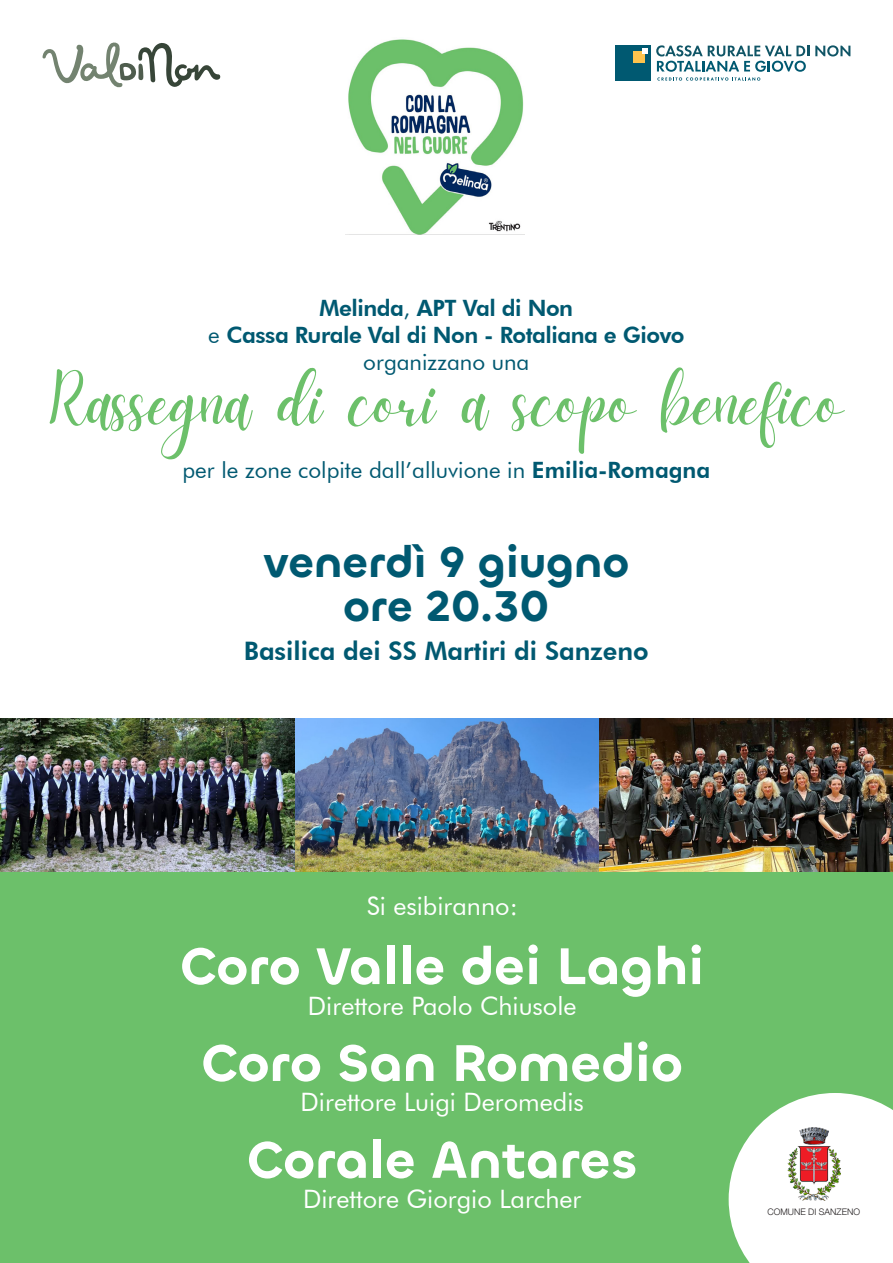
<style>
.page{position:relative;width:893px;height:1263px;background:#fff}
.page>*{position:absolute;margin:0;border:0;box-sizing:border-box;transform-origin:0 0}
.t1{font:73.5px "Daydream";color:#6cc06a}
.t2{font:600 53.1px "Chillax";color:#fff}
.t3{font:600 44.4px "Chillax";color:#005971}
.t4{font:800 25.5px "Futura BT";color:#005971}
.t5{font:25.35px "Futura BT";color:#fff}
.t6{font:22.5px "Futura BT";color:#005971}
.t7{font:800 22.5px "Futura BT";letter-spacing:-.02em;color:#005971}
.t8{font:300 9px "Helvetica Neue";color:#231f20}
.s1{font-weight:400}
.s2{font-weight:800}
</style>
<div class="page">
<div style="left:0;top:829px;width:893px;height:434px;background:#6cc06a"></div>
<svg style="left:729px;top:1093px;width:164px;height:170px;background:#ebf6eb"></svg>
<div style="left:615px;top:45px;width:36px;height:36px;background:#005971"></div>
<div style="left:633px;top:51px;width:12px;height:12px;background:#fec34d"></div>
<svg style="left:642px;top:48px;width:6px;height:6px"></svg>
<svg style="left:656px;top:45px;width:153px;height:36px"></svg>
<svg style="left:815px;top:45px;width:35px;height:11px"></svg>
<img style="left:348px;top:39px;width:176px;height:195px">
<svg style="left:42px;top:42px;width:179px;height:46px"></svg>
<img style="left:0;top:719px;width:893px;height:152px">
<img style="left:788px;top:1127px;width:52px;height:73px">
<p class="t7" style="left:320px;top:294px;width:255px">Melinda<span class="s1">,</span> APT Val di Non</p>
<p class="t7" style="left:208px;top:321px;width:478px"><span class="s1">e</span> Cassa Rurale Val di Non - Rotaliana e Giovo</p>
<p class="t6" style="left:363px;top:348px;width:168px">organizzano una</p>
<p class="t1" style="left:50px;top:365px;width:795px">Rassegna di cori a scopo benefico</p>
<p class="t6" style="left:182px;top:456px;width:529px">per le zone colpite dall’alluvione in <span class="s2">Emilia-Romagna</span></p>
<p class="t3" style="left:263px;top:534px;width:367px">venerdì 9 giugno</p>
<p class="t3" style="left:343px;top:578px;width:208px">ore 20.30</p>
<p class="t4" style="left:244px;top:636px;width:406px">Basilica dei SS Martiri di Sanzeno</p>
<p class="t5" style="left:367px;top:890px;width:153px">Si esibiranno:</p>
<p class="t2" style="left:180px;top:933px;width:525px">Coro Valle dei Laghi</p>
<p class="t5" style="left:308px;top:990px;width:270px">Direttore Paolo Chiusole</p>
<p class="t2" style="left:201px;top:1030px;width:483px">Coro San Romedio</p>
<p class="t5" style="left:301px;top:1087px;width:285px">Direttore Luigi Deromedis</p>
<p class="t2" style="left:247px;top:1126px;width:392px">Corale Antares</p>
<p class="t5" style="left:303px;top:1184px;width:280px">Direttore Giorgio Larcher</p>
<p class="t8" style="left:767px;top:1204px;width:94px">COMUNE DI SANZENO</p>
</div>
